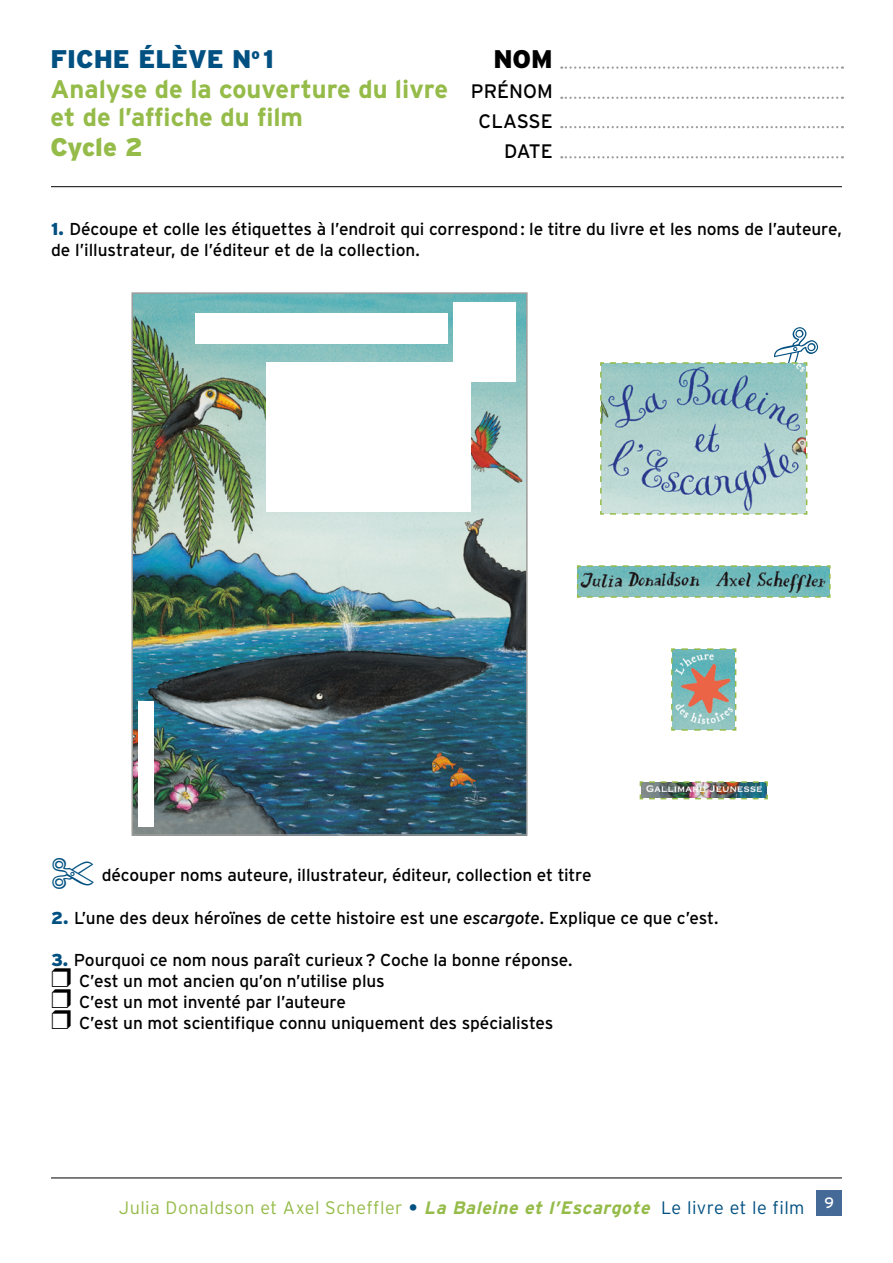
<style>
.page{position:relative;width:893px;height:1263px;background:#fff}
.page>*{position:absolute;margin:0;border:0;box-sizing:border-box;transform-origin:0 0}
.t1{font:700 25.5px/29.2px "Interstate";color:#95bb49}
.t2{font:900 25.5px "Interstate";letter-spacing:-.01em;color:#95bb49}
.t3{font:900 25.5px "Interstate";color:#000}
.t4{font:19.5px/30px "Interstate";color:#000;text-align:right}
.t5{font:300 18px "Interstate";letter-spacing:.025em;color:#95bb49}
.t6{font:17.25px/21px "Interstate";letter-spacing:-.005em;color:#000}
.t7{font:15px "Interstate";color:#fff}
.s1{font-weight:900;color:#005081}
.s2{font-style:italic}
.s3{font-weight:700;color:#005081}
.s4{font-weight:700;font-style:italic}
.s5{color:#005081}
</style>
<div class="page">
<hr style="left:51px;top:1177px;width:791px;height:1px;background:#000">
<svg style="left:561px;top:66px;width:282px;height:3px"></svg>
<svg style="left:561px;top:126px;width:282px;height:2px"></svg>
<svg style="left:561px;top:97px;width:282px;height:2px"></svg>
<svg style="left:561px;top:156px;width:282px;height:2px"></svg>
<hr style="left:51px;top:186px;width:791px;height:1px;background:#000">
<div style="left:816px;top:1191px;width:26px;height:25px;background:#456a97"></div>
<img style="left:134px;top:295px;width:391px;height:538px">
<div style="left:131px;top:292px;width:397px;height:544px;border:2px solid #9d9d9c"></div>
<div style="left:196px;top:313px;width:252px;height:31px;background:#fff"></div>
<svg style="left:576px;top:565px;width:255px;height:33px;background:#73aba7"></svg>
<svg style="left:671px;top:648px;width:66px;height:83px;background:#99b1a8"></svg>
<div style="left:454px;top:303px;width:62px;height:79px;background:#fff"></div>
<div style="left:266px;top:362px;width:205px;height:150px;background:#fff"></div>
<div style="left:138px;top:701px;width:15px;height:125px;background:#fff"></div>
<img style="left:639px;top:781px;width:129px;height:19px">
<svg style="left:600px;top:362px;width:208px;height:153px;background:#a3c4c6"></svg>
<h1 class="t1" style="left:50px;top:44px;width:399px"><span class="s1">FICHE ÉLÈVE N</span><sup>o</sup> <span class="s1">1<br></span>Analyse de la couverture du livre et de l’affiche du film</h1>
<h1 class="t2" style="left:50px;top:132px;width:94px">Cycle 2</h1>
<h1 class="t3" style="left:493px;top:43px;width:61px">NOM</h1>
<p class="t4" style="left:471px;top:76px;width:83px">PRÉNOM<br>CLASSE<br>DATE</p>
<p class="t6" style="left:51px;top:218px;width:792px"><span class="s1">1.</span> Découpe et colle les étiquettes à l’endroit qui correspond: le titre du livre et les noms de l’auteure, de l’illustrateur, de l’éditeur et de la collection.</p>
<p class="t6" style="left:102px;top:864px;width:491px">découper noms auteure, illustrateur, éditeur, collection et titre</p>
<p class="t6" style="left:51px;top:907px;width:669px"><span class="s1">2.</span> L’une des deux héroïnes de cette histoire est une <span class="s2">escargote</span>. Explique ce que c’est.</p>
<p class="t6" style="left:51px;top:949px;width:523px"><span class="s1">3.</span> Pourquoi ce nom nous paraît curieux? Coche la bonne réponse. ❒ C’est un mot ancien qu’on n’utilise plus<br>❒ C’est un mot inventé par l’auteure<br>❒ C’est un mot scientifique connu uniquement des spécialistes</p>
<p class="t5" style="left:119px;top:1197px;width:687px">Julia Donaldson et Axel Scheffler <span class="s3">•</span> <span class="s4">La Baleine et l’Escargote</span> <span class="s5">Le livre et le film</span></p>
<p class="t7" style="left:824px;top:1193px;width:11px">9</p>
</div>
